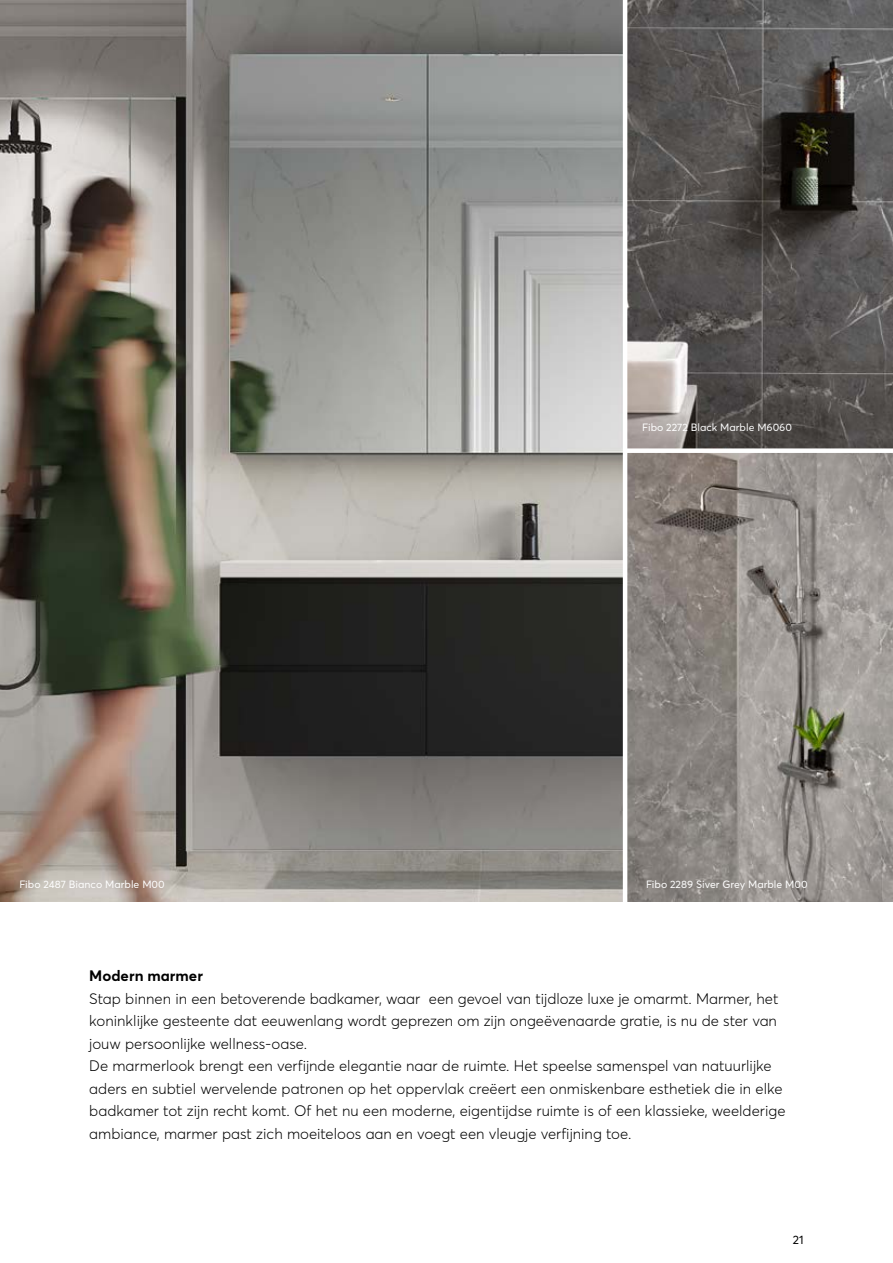
<style>
.page{position:relative;width:893px;height:1263px;background:#fff}
.page>*{position:absolute;margin:0;border:0;box-sizing:border-box;transform-origin:0 0}
.t1{font:300 15px/22.5px "Averta Std";color:#000}
.t2{font:700 15px "Averta Std";color:#000}
.t3{font:12px "Averta Std";color:#000}
.t4{font:10.5px "Averta Std";color:#fff}
</style>
<div class="page">
<img style="left:0;top:0;width:623px;height:901px">
<img style="left:627px;top:0;width:266px;height:901px">
<div style="left:625px;top:448px;width:268px;height:5px;background:#fff"></div>
<p class="t4" style="left:19px;top:878px;width:147px">Fibo 2487 Bianco Marble M00</p>
<p class="t4" style="left:642px;top:420px;width:151px">Fibo 2272 Black Marble M6060</p>
<p class="t4" style="left:646px;top:878px;width:163px">Fibo 2289 Siver Grey Marble M00</p>
<p class="t2" style="left:89px;top:966px;width:115px">Modern marmer</p>
<p class="t1" style="left:89px;top:987px;width:698px">Stap binnen in een betoverende badkamer, waar een gevoel van tijdloze luxe je omarmt. Marmer, het koninklijke gesteente dat eeuwenlang wordt geprezen om zijn ongeëvenaarde gratie, is nu de ster van jouw persoonlijke wellness-oase.<br>De marmerlook brengt een verfijnde elegantie naar de ruimte. Het speelse samenspel van natuurlijke aders en subtiel wervelende patronen op het oppervlak creëert een onmiskenbare esthetiek die in elke badkamer tot zijn recht komt. Of het nu een moderne, eigentijdse ruimte is of een klassieke, weelderige ambiance, marmer past zich moeiteloos aan en voegt een vleugje verfijning toe.</p>
<p class="t3" style="left:793px;top:1232px;width:12px">21</p>
</div>
